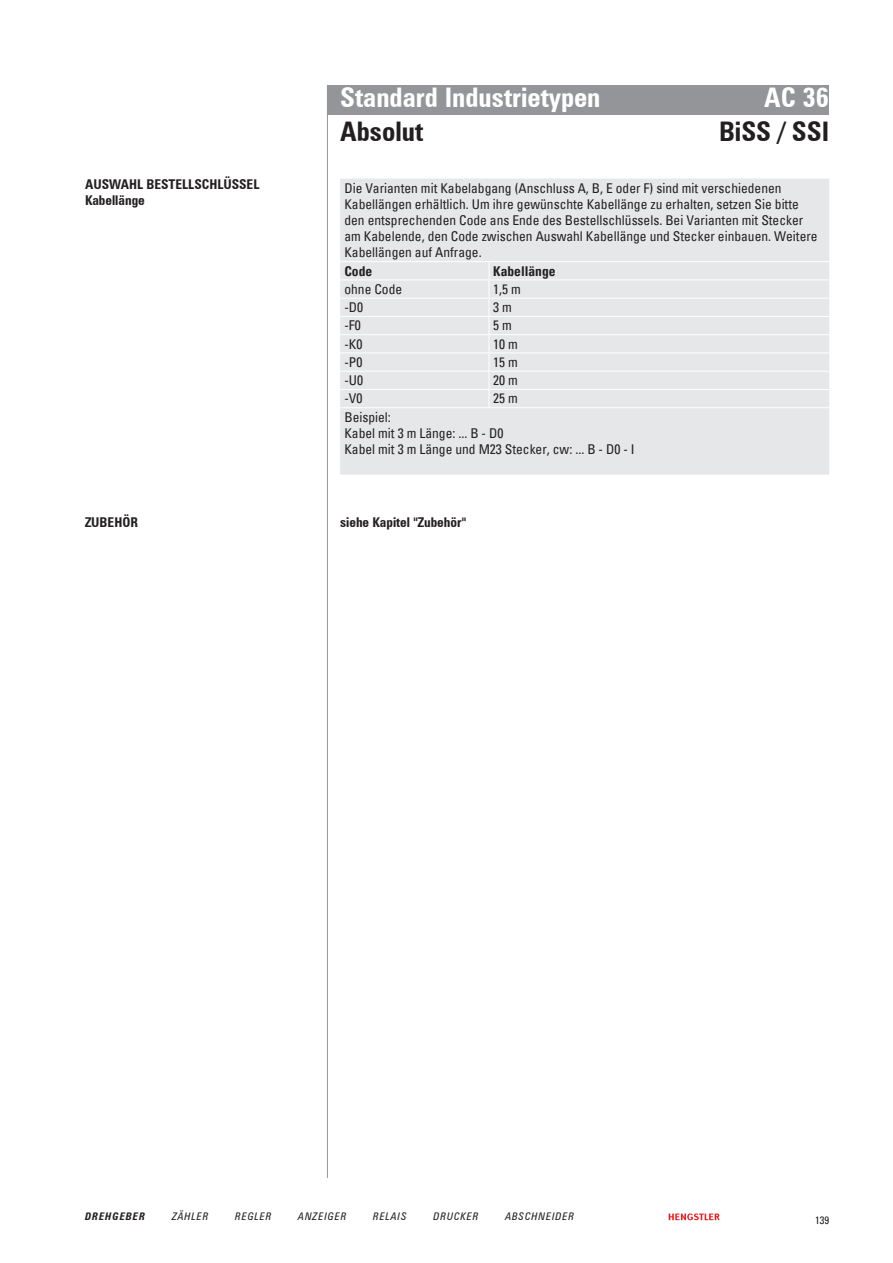
<style>
.page{position:relative;width:893px;height:1263px;background:#fff}
.page>*{position:absolute;margin:0;border:0;box-sizing:border-box;transform-origin:0 0}
.Headline_weiss{font:700 condensed 27px "Zurich BT";color:#fff}
.Headline{font:700 condensed 27px "Zurich BT";color:#231f20}
.Table_Cell{font:condensed 13.5px/16.2px "Univers";color:#231f20}
.HeadlineLinks{font:700 condensed 13.5px "Zurich BT";color:#231f20}
.Table_Cell-2{font:700 condensed 13.5px "Univers";color:#231f20}
.t1{font:italic condensed 10.5px "Zurich BT";letter-spacing:.09em;color:#231f20}
.t2{font:italic 700 condensed 10.5px "Zurich BT";letter-spacing:.09em;color:#231f20}
.t3{font:condensed 10.5px "Univers";color:#231f20}
</style>
<div class="page">
<svg style="left:669px;top:1213px;width:51px;height:7px"></svg>
<div style="left:327px;top:85px;width:502px;height:30px;background:#939598"></div>
<hr style="left:327px;top:85px;width:1px;height:1093px;background:#939598">
<div style="left:340px;top:179px;width:489px;height:296px;background:#e6e7e9"></div>
<hr style="left:340px;top:261px;width:149px;height:1px;background:#fff">
<hr style="left:489px;top:261px;width:340px;height:1px;background:#fff">
<hr style="left:340px;top:280px;width:149px;height:1px;background:#fff">
<hr style="left:489px;top:280px;width:340px;height:1px;background:#fff">
<hr style="left:340px;top:298px;width:149px;height:1px;background:#fff">
<hr style="left:489px;top:298px;width:340px;height:1px;background:#fff">
<hr style="left:340px;top:316px;width:149px;height:1px;background:#fff">
<hr style="left:489px;top:316px;width:340px;height:1px;background:#fff">
<hr style="left:340px;top:334px;width:149px;height:1px;background:#fff">
<hr style="left:489px;top:334px;width:340px;height:1px;background:#fff">
<hr style="left:340px;top:353px;width:149px;height:1px;background:#fff">
<hr style="left:489px;top:353px;width:340px;height:1px;background:#fff">
<hr style="left:340px;top:371px;width:149px;height:1px;background:#fff">
<hr style="left:489px;top:371px;width:340px;height:1px;background:#fff">
<hr style="left:340px;top:389px;width:149px;height:1px;background:#fff">
<hr style="left:489px;top:389px;width:340px;height:1px;background:#fff">
<svg style="left:489px;top:262px;width:1px;height:145px"></svg>
<hr style="left:340px;top:407px;width:149px;height:1px;background:#fff">
<hr style="left:489px;top:407px;width:340px;height:1px;background:#fff">
<p class="HeadlineLinks" style="left:85px;top:176px;width:176px">AUSWAHL BESTELLSCHLÜSSEL</p>
<p class="HeadlineLinks" style="left:85px;top:192px;width:61px">Kabellänge</p>
<p class="Headline_weiss" style="left:340px;top:81px;width:262px">Standard Industrietypen</p>
<p class="Headline_weiss" style="left:764px;top:81px;width:67px">AC 36</p>
<p class="Headline" style="left:340px;top:115px;width:85px">Absolut</p>
<p class="Headline" style="left:719px;top:115px;width:112px">BiSS / SSI</p>
<p class="Table_Cell" style="left:344px;top:179px;width:475px">Die Varianten mit Kabelabgang (Anschluss A, B, E oder F) sind mit verschiedenen Kabellängen erhältlich. Um ihre gewünschte Kabellänge zu erhalten, setzen Sie bitte den entsprechenden Code ans Ende des Bestellschlüssels. Bei Varianten mit Stecker am Kabelende, den Code zwischen Auswahl Kabellänge und Stecker einbauen. Weitere Kabellängen auf Anfrage.</p>
<p class="Table_Cell-2" style="left:344px;top:263px;width:29px">Code</p>
<p class="Table_Cell-2" style="left:493px;top:263px;width:64px">Kabellänge</p>
<p class="Table_Cell" style="left:344px;top:281px;width:59px">ohne Code</p>
<p class="Table_Cell" style="left:493px;top:281px;width:29px">1,5 m</p>
<p class="Table_Cell" style="left:344px;top:299px;width:20px">-D0</p>
<p class="Table_Cell" style="left:493px;top:299px;width:20px">3 m</p>
<p class="Table_Cell" style="left:344px;top:317px;width:18px">-F0</p>
<p class="Table_Cell" style="left:493px;top:317px;width:20px">5 m</p>
<p class="Table_Cell" style="left:344px;top:335px;width:19px">-K0</p>
<p class="Table_Cell" style="left:493px;top:335px;width:26px">10 m</p>
<p class="Table_Cell" style="left:344px;top:354px;width:19px">-P0</p>
<p class="Table_Cell" style="left:493px;top:354px;width:26px">15 m</p>
<p class="Table_Cell" style="left:344px;top:372px;width:20px">-U0</p>
<p class="Table_Cell" style="left:493px;top:372px;width:26px">20 m</p>
<p class="Table_Cell" style="left:344px;top:390px;width:19px">-V0</p>
<p class="Table_Cell" style="left:493px;top:390px;width:26px">25 m</p>
<p class="Table_Cell" style="left:344px;top:408px;width:292px">Beispiel:<br>Kabel mit 3 m Länge: ... B - D0<br>Kabel mit 3 m Länge und M23 Stecker, cw: ... B - D0 - I</p>
<p class="HeadlineLinks" style="left:85px;top:514px;width:54px">ZUBEHÖR</p>
<p class="HeadlineLinks" style="left:340px;top:514px;width:127px">siehe Kapitel "Zubehör"</p>
<p class="t2" style="left:85px;top:1210px;width:61px">DREHGEBER</p>
<p class="t1" style="left:172px;top:1210px;width:38px">ZÄHLER</p>
<p class="t1" style="left:235px;top:1210px;width:37px">REGLER</p>
<p class="t1" style="left:298px;top:1210px;width:49px">ANZEIGER</p>
<p class="t1" style="left:373px;top:1210px;width:35px">RELAIS</p>
<p class="t1" style="left:434px;top:1210px;width:46px">DRUCKER</p>
<p class="t1" style="left:505px;top:1210px;width:70px">ABSCHNEIDER</p>
<p class="t3" style="left:815px;top:1213px;width:15px">139</p>
</div>
